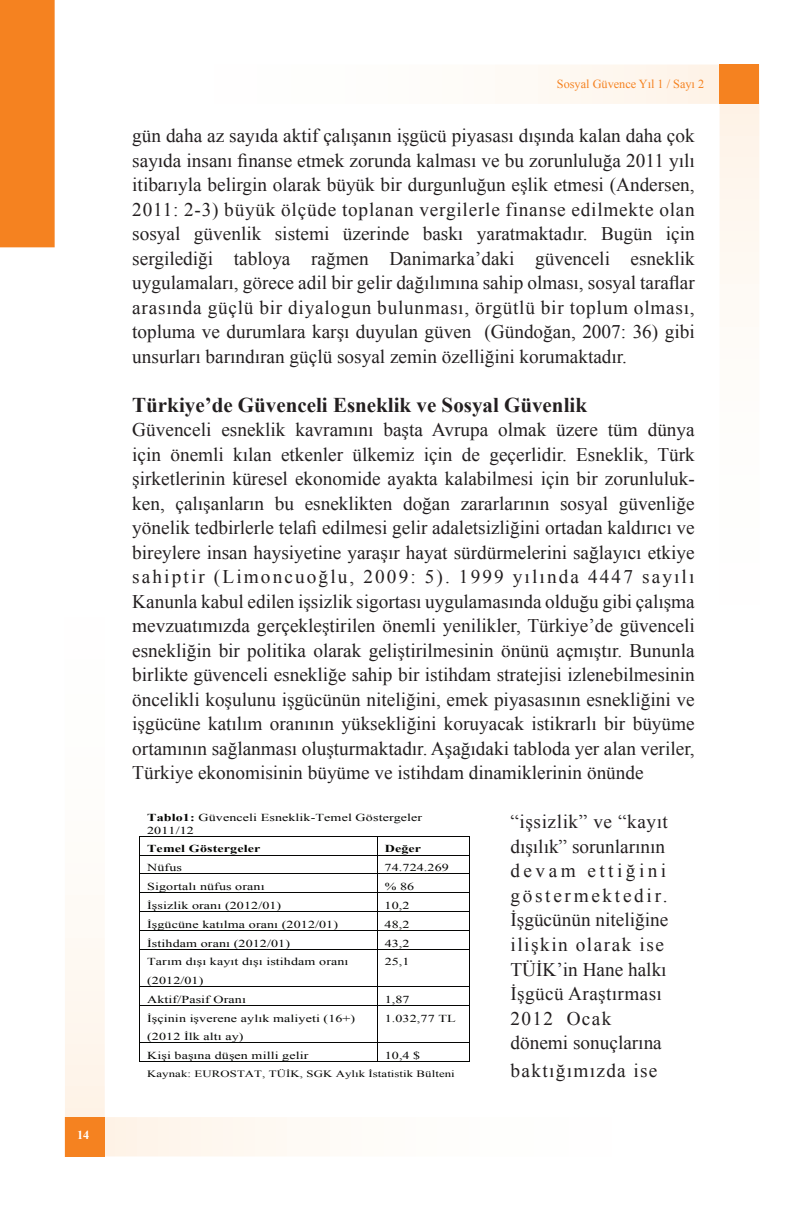
<style>
.page{position:relative;width:809px;height:1221px;background:#fff}
.page>*{position:absolute;margin:0;border:0;box-sizing:border-box;transform-origin:0 0}
.t1{font:700 21px "Times New Roman";color:#231f20}
.t2{font:19.25px/24.5px "Times New Roman";color:#231f20;text-align:justify}
.t3{font:19.25px/24.5px "Times New Roman";letter-spacing:.02em;color:#231f20}
.t4{font:19.25px "Times New Roman";letter-spacing:.07em;color:#231f20}
.t5{font:12.25px "Times New Roman";color:#f58220}
.t6{font:700 12.25px "Times New Roman";color:#fff}
.t7{font:10.67px/12.6px "Times New Roman";letter-spacing:.01em;color:#040503;scale:1.32 1}
.t8{font:700 10.67px "Times New Roman";letter-spacing:.01em;color:#040503;scale:1.32 1}
.t9{font:9.62px "Times New Roman";letter-spacing:.01em;color:#040503;scale:1.32 1}
.s1{font-weight:700}
</style>
<div class="page">
<div style="left:538px;top:64px;width:181px;height:40px;background:#fef6ee"></div>
<div style="left:719px;top:104px;width:40px;height:635px;background:linear-gradient(to right,#fef8f2,#fefbf7)"></div>
<div style="left:719px;top:64px;width:40px;height:40px;background:#f58220"></div>
<div style="left:0;top:0;width:54px;height:247px;background:#f58220"></div>
<div style="left:0;top:0;width:55px;height:247px;border:1px solid #f58220"></div>
<svg style="left:65px;top:482px;width:682px;height:674px"></svg>
<hr style="left:140px;top:1061px;width:330px;height:1px;background:#040503">
<p class="t6" style="left:77px;top:1128px;width:14px">14</p>
<p class="t5" style="left:557px;top:77px;width:149px">Sosyal Güvence Yıl 1 / Sayı 2</p>
<p class="t2" style="left:132px;top:123px;width:564px">gün daha az sayıda aktif çalışanın işgücü piyasası dışında kalan daha çok sayıda insanı finanse etmek zorunda kalması ve bu zorunluluğa 2011 yılı itibarıyla belirgin olarak büyük bir durgunluğun eşlik etmesi (Andersen, 2011: 2-3) büyük ölçüde toplanan vergilerle finanse edilmekte olan sosyal güvenlik sistemi üzerinde baskı yaratmaktadır. Bugün için sergilediği tabloya rağmen Danimarka’daki güvenceli esneklik uygulamaları, görece adil bir gelir dağılımına sahip olması, sosyal taraflar arasında güçlü bir diyalogun bulunması, örgütlü bir toplum olması, topluma ve durumlara karşı duyulan güven (Gündoğan, 2007: 36) gibi unsurları barındıran güçlü sosyal zemin özelliğini korumaktadır.</p>
<p class="t1" style="left:132px;top:393px;width:456px">Türkiye’de Güvenceli Esneklik ve Sosyal Güvenlik</p>
<p class="t2" style="left:132px;top:417px;width:564px">Güvenceli esneklik kavramını başta Avrupa olmak üzere tüm dünya için önemli kılan etkenler ülkemiz için de geçerlidir. Esneklik, Türk şirketlerinin küresel ekonomide ayakta kalabilmesi için bir zorunluluk&shy;ken, çalışanların bu esneklikten doğan zararlarının sosyal güvenliğe yönelik tedbirlerle telafi edilmesi gelir adaletsizliğini ortadan kaldırıcı ve bireylere insan haysiyetine yaraşır hayat sürdürmelerini sağlayıcı etkiye sahiptir (Limoncuoğlu, 2009: 5). 1999 yılında 4447 sayılı Kanunla kabul edilen işsizlik sigortası uygulamasında olduğu gibi çalışma mevzuatımızda gerçekleştirilen önemli yenilikler, Türkiye’de güvenceli esnekliğin bir politika olarak geliştirilmesinin önünü açmıştır. Bununla birlikte güvenceli esnekliğe sahip bir istihdam stratejisi izlenebilmesinin öncelikli koşulunu işgücünün niteliğini, emek piyasasının esnekliğini ve işgücüne katılım oranının yüksekliğini koruyacak istikrarlı bir büyüme ortamının sağlanması oluşturmaktadır. Aşağıdaki tabloda yer alan veriler, Türkiye ekonomisinin büyüme ve istihdam dinamiklerinin önünde</p>
<p class="t7" style="left:147px;top:811px;width:210px"><span class="s1">Tablo1:</span> Güvenceli Esneklik-Temel Göstergeler<br>2011/12</p>
<p class="t8" style="left:147px;top:842px;width:87px">Temel Göstergeler</p>
<p class="t8" style="left:385px;top:842px;width:29px">Değer</p>
<p class="t7" style="left:147px;top:861px;width:28px">Nüfus</p>
<p class="t7" style="left:384px;top:861px;width:50px">74.724.269</p>
<p class="t7" style="left:147px;top:880px;width:91px">Sigortalı nüfus oranı</p>
<p class="t7" style="left:384px;top:880px;width:24px">% 86</p>
<p class="t7" style="left:147px;top:899px;width:103px">İşsizlik oranı (2012/01)</p>
<p class="t7" style="left:384px;top:899px;width:20px">10,2</p>
<p class="t7" style="left:147px;top:917px;width:146px">İşgücüne katılma oranı (2012/01)</p>
<p class="t7" style="left:384px;top:917px;width:20px">48,2</p>
<p class="t7" style="left:147px;top:936px;width:110px">İstihdam oranı (2012/01)</p>
<p class="t7" style="left:384px;top:936px;width:20px">43,2</p>
<p class="t7" style="left:147px;top:952px;width:154px;line-height:18.4px">Tarım dışı kayıt dışı istihdam oranı (2012/01)</p>
<p class="t7" style="left:384px;top:955px;width:20px">25,1</p>
<p class="t7" style="left:147px;top:992px;width:76px">Aktif/Pasif Oranı</p>
<p class="t7" style="left:384px;top:992px;width:20px">1,87</p>
<p class="t7" style="left:147px;top:1008px;width:159px;line-height:18.2px">İşçinin işverene aylık maliyeti (16+) (2012 İlk altı ay)</p>
<p class="t7" style="left:384px;top:1011px;width:55px">1.032,77 TL</p>
<p class="t7" style="left:147px;top:1048px;width:124px">Kişi başına düşen milli gelir</p>
<p class="t7" style="left:385px;top:1048px;width:28px">10,4 $</p>
<p class="t9" style="left:147px;top:1068px;width:234px">Kaynak: EUROSTAT, TÜİK, SGK Aylık İstatistik Bülteni</p>
<p class="t3" style="left:510px;top:809px;width:159px">“işsizlik” ve “kayıt dışılık” sorunlarının devam ettiğini göstermektedir.<br>İşgücünün niteliğine ilişkin olarak ise<br>TÜİK’in Hane halkı<br>İşgücü Araştırması<br>2012 Ocak dönemi sonuçlarına</p>
<p class="t4" style="left:510px;top:1059px;width:148px">baktığımızda ise</p>
</div>
